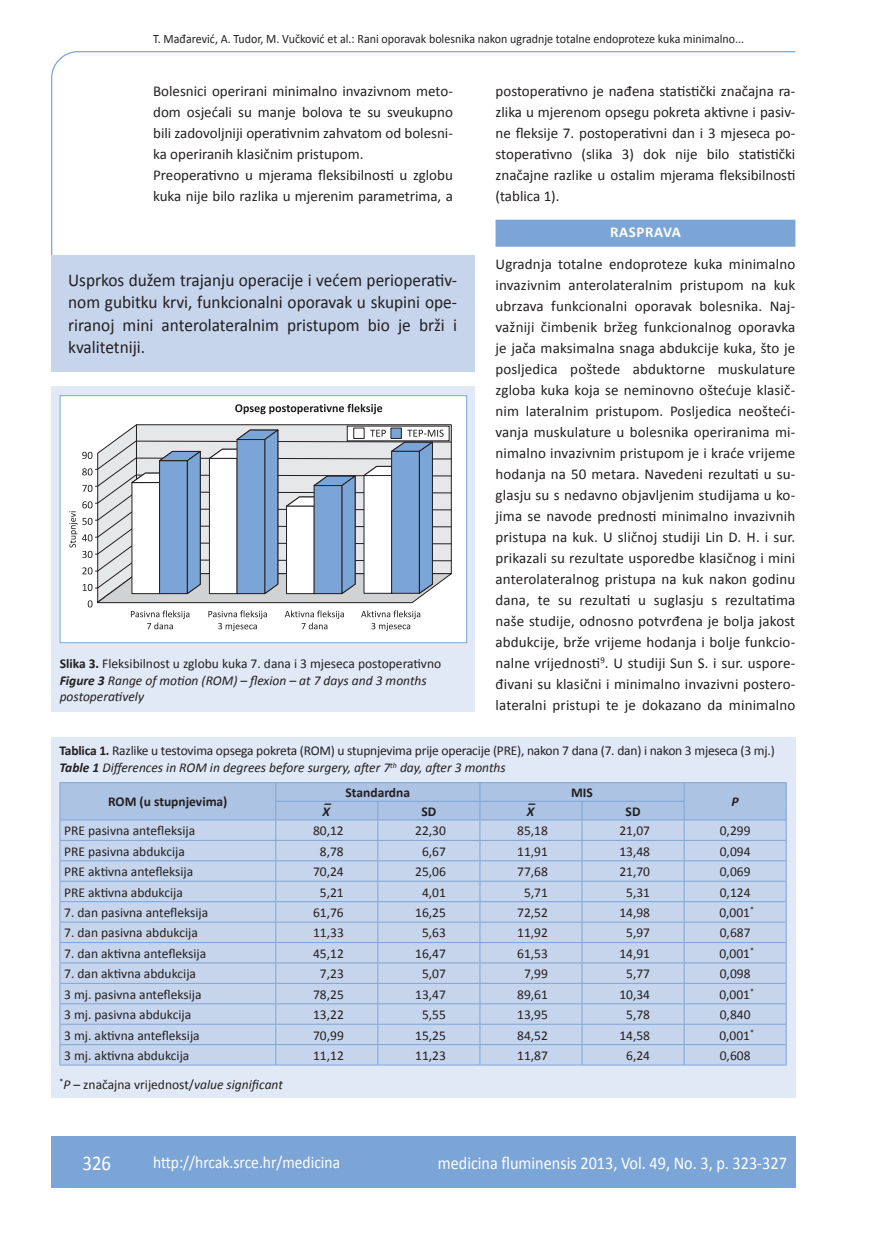
<style>
.page{position:relative;width:872px;height:1234px;background:#fff}
.page>*{position:absolute;margin:0;border:0;box-sizing:border-box;transform-origin:0 0}
.t1{font:21px "Calibri";color:#fff;scale:.9 1}
.t2{font:18px/22.5px "Calibri";color:#231f20;text-align:justify;scale:.96 1}
.t3{font:18px "Calibri";color:#fff;scale:.9 1}
.t4{font:17.25px "Calibri";color:#fff;scale:.9 1}
.t5{font:15px/21px "Calibri";color:#231f20;text-align:justify}
.t6{font:700 15px "Calibri";letter-spacing:.04em;color:#fff}
.t7{font:13.5px/16.5px "Calibri";color:#231f20}
.t8{font:italic 13.5px/16.5px "Calibri";color:#231f20}
.t9{font:700 13.5px "Calibri";color:#231f20}
.t10{font:italic 700 13.5px "Calibri";color:#231f20}
.t11{font:12.75px "Calibri";color:#231f20;scale:.94 1}
.s1{font-weight:700;font-style:normal}
.s2{font-style:normal}
.s3{font-weight:700}
.s4{font-weight:700;font-style:italic}
.s5{font-style:italic}
</style>
<div class="page">
<svg style="left:51px;top:51px;width:745px;height:275px"></svg>
<div style="left:51px;top:1135px;width:744px;height:51px;background:#7ca5d7"></div>
<div style="left:495px;top:220px;width:300px;height:27px;background:#7ca5d7"></div>
<div style="left:51px;top:386px;width:423px;height:325px;background:#e1e9f6"></div>
<div style="left:60px;top:395px;width:406px;height:247px;background:#fff"></div>
<svg style="left:235px;top:404px;width:147px;height:10px"></svg>
<svg style="left:69px;top:424px;width:383px;height:207px"></svg>
<div style="left:354px;top:428px;width:10px;height:10px;background:#fff"></div>
<div style="left:353px;top:427px;width:11px;height:11px;border:1px solid #231f20"></div>
<div style="left:391px;top:428px;width:10px;height:10px;background:#7ca5d7"></div>
<div style="left:60px;top:395px;width:407px;height:248px;border:1px solid #7ca5d7"></div>
<div style="left:51px;top:736px;width:744px;height:361px;background:#e1e9f6"></div>
<svg style="left:60px;top:782px;width:727px;height:282px;background:#bed0e9"></svg>
<hr style="left:60px;top:1064px;width:216px;height:1px;background:#7ca5d7">
<hr style="left:276px;top:1064px;width:102px;height:1px;background:#7ca5d7">
<hr style="left:378px;top:1064px;width:102px;height:1px;background:#7ca5d7">
<hr style="left:480px;top:1064px;width:102px;height:1px;background:#7ca5d7">
<hr style="left:582px;top:1064px;width:102px;height:1px;background:#7ca5d7">
<hr style="left:684px;top:1064px;width:102px;height:1px;background:#7ca5d7">
<div style="left:51px;top:255px;width:423px;height:117px;background:#c6d5ec"></div>
<p class="t11" style="left:153px;top:30px;width:630px">T. Mađarević, A. Tudor, M. Vučković et al.: Rani oporavak bolesnika nakon ugradnje totalne endoproteze kuka minimalno...</p>
<p class="t5" style="left:153px;top:80px;width:301px;text-align:left">Bolesnici operirani minimalno invazivnom meto&shy;dom osjećali su manje bolova te su sveukupno bili zadovoljniji operativnim zahvatom od bolesni&shy;ka operiranih klasičnim pristupom.<br>Preoperativno u mjerama fleksibilnosti u zglobu kuka nije bilo razlika u mjerenim parametrima, a</p>
<p class="t5" style="left:495px;top:80px;width:301px">postoperativno je nađena statistički značajna ra&shy;zlika u mjerenom opsegu pokreta aktivne i pasiv&shy;ne fleksije 7. postoperativni dan i 3 mjeseca po&shy;stoperativno (slika 3) dok nije bilo statistički značajne razlike u ostalim mjerama fleksibilnosti (tablica 1).</p>
<p class="t6" style="left:610px;top:223px;width:72px">RASPRAVA</p>
<p class="t5" style="left:495px;top:253px;width:301px">Ugradnja totalne endoproteze kuka minimalno invazivnim anterolateralnim pristupom na kuk ubrzava funkcionalni oporavak bolesnika. Naj&shy;važniji čimbenik bržeg funkcionalnog oporavka je jača maksimalna snaga abdukcije kuka, što je posljedica poštede abduktorne muskulature zgloba kuka koja se neminovno oštećuje klasič&shy;nim lateralnim pristupom. Posljedica neošteći&shy;vanja muskulature u bolesnika operiranima mi&shy;nimalno invazivnim pristupom je i kraće vrijeme hodanja na 50 metara. Navedeni rezultati u su&shy;glasju su s nedavno objavljenim studijama u ko&shy;jima se navode prednosti minimalno invazivnih pristupa na kuk. U sličnoj studiji Lin D. H. i sur. prikazali su rezultate usporedbe klasičnog i mini anterolateralnog pristupa na kuk nakon godinu dana, te su rezultati u suglasju s rezultatima naše studije, odnosno potvrđena je bolja jakost abdukcije, brže vrijeme hodanja i bolje funkcio&shy;nalne vrijednosti<sup>9</sup>. U studiji Sun S. i sur. uspore&shy;đivani su klasični i minimalno invazivni postero&shy;lateralni pristupi te je dokazano da minimalno</p>
<p class="t2" style="left:68px;top:268px;width:407px">Usprkos dužem trajanju operacije i većem perioperativ&shy;nom gubitku krvi, funkcionalni oporavak u skupini ope&shy;riranoj mini anterolateralnim pristupom bio je brži i kvalitetniji.</p>
<p class="t8" style="left:60px;top:654px;width:383px"><span class="s1">Slika 3.</span> <span class="s2">Fleksibilnost u zglobu kuka 7. dana i 3 mjeseca postoperativno<br></span><span class="s3">Figure 3</span> Range of motion (ROM) – flexion – at 7 days and 3 months postoperatively</p>
<p class="t7" style="left:60px;top:742px;width:716px"><span class="s3">Tablica 1.</span> Razlike u testovima opsega pokreta (ROM) u stupnjevima prije operacije (PRE), nakon 7 dana (7. dan) i nakon 3 mjeseca (3 mj.)<br><span class="s4">Table 1</span> <span class="s5">Differences in ROM in degrees before surgery, after 7</span><sup>th</sup> <span class="s5">day, after 3 months</span></p>
<p class="t9" style="left:108px;top:793px;width:121px">ROM (u stupnjevima)</p>
<p class="t9" style="left:345px;top:784px;width:66px">Standardna</p>
<p class="t9" style="left:571px;top:784px;width:23px">MIS</p>
<p class="t10" style="left:731px;top:793px;width:9px">P</p>
<p class="t10" style="left:324px;top:795px;width:8px">–</p>
<p class="t10" style="left:528px;top:795px;width:8px">–</p>
<p class="t9" style="left:421px;top:802px;width:16px">SD</p>
<p class="t10" style="left:527px;top:802px;width:9px">X</p>
<p class="t9" style="left:625px;top:802px;width:16px">SD</p>
<p class="t10" style="left:322px;top:802px;width:9px">X</p>
<p class="t7" style="left:64px;top:821px;width:132px">PRE pasivna antefleksija</p>
<p class="t7" style="left:313px;top:821px;width:32px">80,12</p>
<p class="t7" style="left:415px;top:821px;width:32px">22,30</p>
<p class="t7" style="left:517px;top:821px;width:32px">85,18</p>
<p class="t7" style="left:619px;top:821px;width:32px">21,07</p>
<p class="t7" style="left:720px;top:821px;width:32px">0,299</p>
<p class="t7" style="left:64px;top:842px;width:122px">PRE pasivna abdukcija</p>
<p class="t7" style="left:320px;top:842px;width:25px">8,78</p>
<p class="t7" style="left:422px;top:842px;width:25px">6,67</p>
<p class="t7" style="left:517px;top:842px;width:32px">11,91</p>
<p class="t7" style="left:619px;top:842px;width:32px">13,48</p>
<p class="t7" style="left:720px;top:842px;width:32px">0,094</p>
<p class="t7" style="left:64px;top:862px;width:131px">PRE aktivna antefleksija</p>
<p class="t7" style="left:313px;top:862px;width:32px">70,24</p>
<p class="t7" style="left:415px;top:862px;width:32px">25,06</p>
<p class="t7" style="left:517px;top:862px;width:32px">77,68</p>
<p class="t7" style="left:619px;top:862px;width:32px">21,70</p>
<p class="t7" style="left:720px;top:862px;width:32px">0,069</p>
<p class="t7" style="left:64px;top:882px;width:120px">PRE aktivna abdukcija</p>
<p class="t7" style="left:320px;top:882px;width:25px">5,21</p>
<p class="t7" style="left:422px;top:882px;width:25px">4,01</p>
<p class="t7" style="left:524px;top:882px;width:25px">5,71</p>
<p class="t7" style="left:626px;top:882px;width:25px">5,31</p>
<p class="t7" style="left:720px;top:882px;width:32px">0,124</p>
<p class="t7" style="left:64px;top:903px;width:145px">7. dan pasivna antefleksija</p>
<p class="t7" style="left:313px;top:903px;width:32px">61,76</p>
<p class="t7" style="left:415px;top:903px;width:32px">16,25</p>
<p class="t7" style="left:517px;top:903px;width:32px">72,52</p>
<p class="t7" style="left:619px;top:903px;width:32px">14,98</p>
<p class="t7" style="left:719px;top:903px;width:36px">0,001<sup>*</sup></p>
<p class="t7" style="left:64px;top:923px;width:135px">7. dan pasivna abdukcija</p>
<p class="t7" style="left:313px;top:923px;width:32px">11,33</p>
<p class="t7" style="left:422px;top:923px;width:25px">5,63</p>
<p class="t7" style="left:517px;top:923px;width:32px">11,92</p>
<p class="t7" style="left:626px;top:923px;width:25px">5,97</p>
<p class="t7" style="left:720px;top:923px;width:32px">0,687</p>
<p class="t7" style="left:64px;top:944px;width:144px">7. dan aktivna antefleksija</p>
<p class="t7" style="left:313px;top:944px;width:32px">45,12</p>
<p class="t7" style="left:415px;top:944px;width:32px">16,47</p>
<p class="t7" style="left:517px;top:944px;width:32px">61,53</p>
<p class="t7" style="left:619px;top:944px;width:32px">14,91</p>
<p class="t7" style="left:719px;top:944px;width:36px">0,001<sup>*</sup></p>
<p class="t7" style="left:64px;top:964px;width:133px">7. dan aktivna abdukcija</p>
<p class="t7" style="left:320px;top:964px;width:25px">7,23</p>
<p class="t7" style="left:422px;top:964px;width:25px">5,07</p>
<p class="t7" style="left:524px;top:964px;width:25px">7,99</p>
<p class="t7" style="left:626px;top:964px;width:25px">5,77</p>
<p class="t7" style="left:720px;top:964px;width:32px">0,098</p>
<p class="t7" style="left:64px;top:985px;width:139px">3 mj. pasivna antefleksija</p>
<p class="t7" style="left:313px;top:985px;width:32px">78,25</p>
<p class="t7" style="left:415px;top:985px;width:32px">13,47</p>
<p class="t7" style="left:517px;top:985px;width:32px">89,61</p>
<p class="t7" style="left:619px;top:985px;width:32px">10,34</p>
<p class="t7" style="left:719px;top:985px;width:36px">0,001<sup>*</sup></p>
<p class="t7" style="left:64px;top:1005px;width:129px">3 mj. pasivna abdukcija</p>
<p class="t7" style="left:313px;top:1005px;width:32px">13,22</p>
<p class="t7" style="left:422px;top:1005px;width:25px">5,55</p>
<p class="t7" style="left:517px;top:1005px;width:32px">13,95</p>
<p class="t7" style="left:626px;top:1005px;width:25px">5,78</p>
<p class="t7" style="left:720px;top:1005px;width:32px">0,840</p>
<p class="t7" style="left:64px;top:1025px;width:137px">3 mj. aktivna antefleksija</p>
<p class="t7" style="left:313px;top:1025px;width:32px">70,99</p>
<p class="t7" style="left:415px;top:1025px;width:32px">15,25</p>
<p class="t7" style="left:517px;top:1025px;width:32px">84,52</p>
<p class="t7" style="left:619px;top:1025px;width:32px">14,58</p>
<p class="t7" style="left:719px;top:1025px;width:36px">0,001<sup>*</sup></p>
<p class="t7" style="left:64px;top:1046px;width:127px">3 mj. aktivna abdukcija</p>
<p class="t7" style="left:313px;top:1046px;width:32px">11,12</p>
<p class="t7" style="left:415px;top:1046px;width:32px">11,23</p>
<p class="t7" style="left:517px;top:1046px;width:32px">11,87</p>
<p class="t7" style="left:626px;top:1046px;width:25px">6,24</p>
<p class="t7" style="left:720px;top:1046px;width:32px">0,608</p>
<p class="t7" style="left:60px;top:1075px;width:225px"><sup>*</sup><span class="s5">P</span> – značajna vrijednost/<span class="s5">value significant</span></p>
<h1 class="t1" style="left:82px;top:1149px;width:33px">326</h1>
<p class="t4" style="left:153px;top:1150px;width:209px">http://hrcak.srce.hr/medicina</p>
<p class="t3" style="left:438px;top:1151px;width:389px">medicina fluminensis 2013, Vol. 49, No. 3, p. 323-327</p>
</div>
